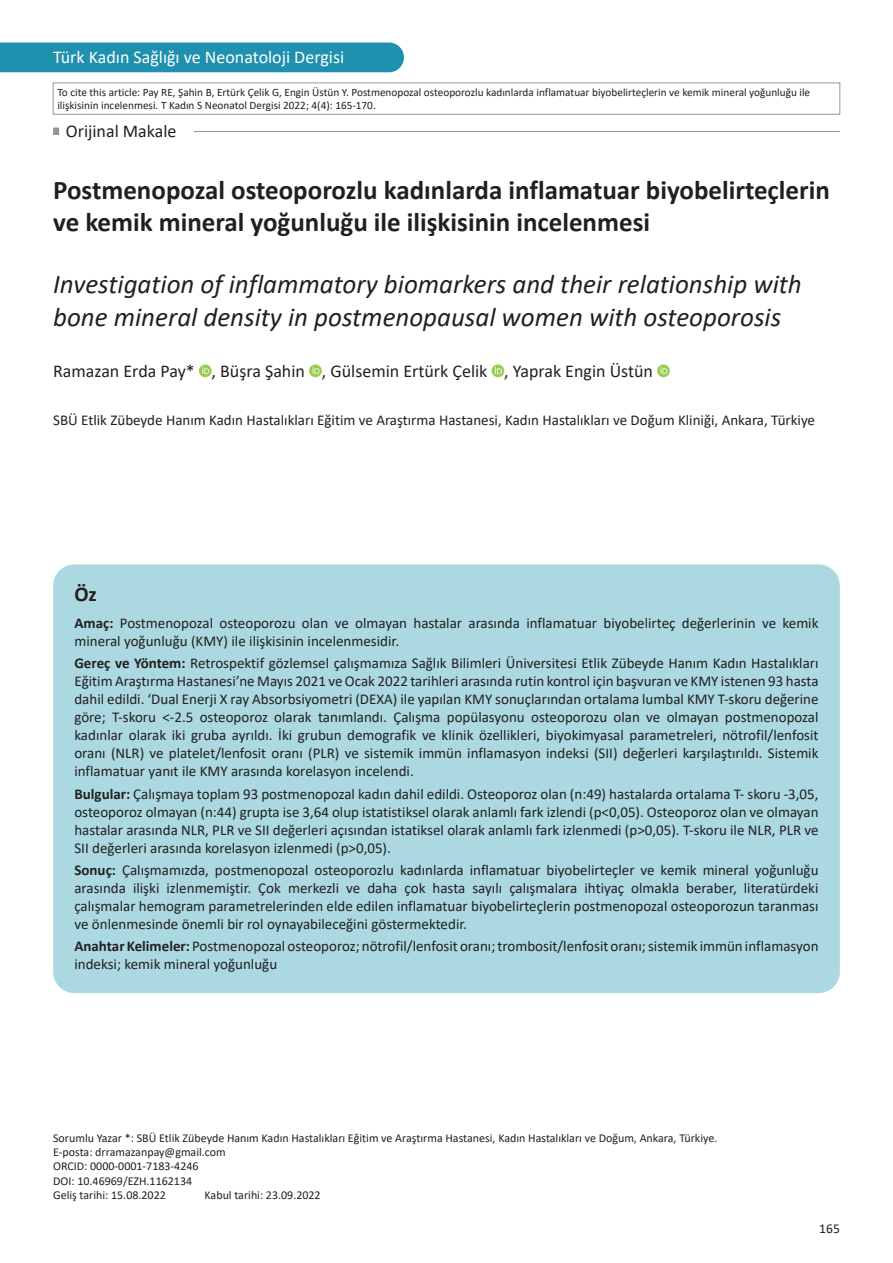
<style>
.page{position:relative;width:893px;height:1263px;background:#fff}
.page>*{position:absolute;margin:0;border:0;box-sizing:border-box;transform-origin:0 0}
.Makale_Başlık_2{font:italic 27px/32.4px "Calibri";color:#231f20}
.Makale_Başlık_1{font:700 27px/32.4px "Calibri";color:#231f20}
.Öz_Başlık{font:700 21px "Calibri";color:#231f20}
.Yazar{font:18px "Calibri";color:#231f20}
.t1{font:18px "Calibri";color:#fff}
.MakaleTuru{font:18px "Calibri";color:#231f20}
.Öz_Metin{font:15px/18px "Calibri";color:#231f20;text-align:justify}
.Kurum{font:15px "Calibri";color:#231f20}
.t2{font:13.5px "Calibri";color:#231f20}
.Sorumlu_Yazar{font:12px "Calibri";color:#231f20}
.Cite{font:11.25px/13.5px "Calibri";color:#231f20}
.s1{font-weight:700}
</style>
<div class="page">
<div style="left:0;top:43px;width:404px;height:29px;background:#1f90ae"></div>
<hr style="left:69px;top:131px;width:771px;height:1px;background:#231f20">
<div style="left:53px;top:83px;width:787px;height:32px;border:1px solid #939598"></div>
<div style="left:53px;top:123px;width:141px;height:14px;background:#fff"></div>
<div style="left:53px;top:128px;width:6px;height:7px;background:#939598"></div>
<svg style="left:199px;top:364px;width:13px;height:13px"></svg>
<svg style="left:202px;top:367px;width:7px;height:7px"></svg>
<svg style="left:309px;top:364px;width:13px;height:13px"></svg>
<svg style="left:312px;top:367px;width:7px;height:7px"></svg>
<div style="left:492px;top:364px;width:12px;height:13px;background:#9acc51;border-radius:50%"></div>
<svg style="left:495px;top:367px;width:7px;height:7px"></svg>
<svg style="left:657px;top:364px;width:13px;height:13px"></svg>
<svg style="left:660px;top:367px;width:7px;height:7px"></svg>
<div style="left:53px;top:564px;width:787px;height:429px;background:#abd8e1;border-radius:21px"></div>
<p class="t1" style="left:53px;top:45px;width:292px">Türk Kadın Sağlığı ve Neonatoloji Dergisi</p>
<p class="Cite" style="left:57px;top:85px;width:754px">To cite this article: Pay RE, Şahin B, Ertürk Çelik G, Engin Üstün Y. Postmenopozal osteoporozlu kadınlarda inflamatuar biyobelirteçlerin ve kemik mineral yoğunluğu ile ilişkisinin incelenmesi. T Kadın S Neonatol Dergisi 2022; 4(4): 165-170.</p>
<p class="MakaleTuru" style="left:66px;top:118px;width:112px">Orijinal Makale</p>
<p class="Makale_Başlık_1" style="left:53px;top:173px;width:778px">Postmenopozal osteoporozlu kadınlarda inflamatuar biyobelirteçlerin ve kemik mineral yoğunluğu ile ilişkisinin incelenmesi</p>
<p class="Makale_Başlık_2" style="left:53px;top:267px;width:750px">Investigation of inflammatory biomarkers and their relationship with bone mineral density in postmenopausal women with osteoporosis</p>
<p class="Yazar" style="left:53px;top:359px;width:601px">Ramazan Erda Pay* , Büşra Şahin , Gülsemin Ertürk Çelik , Yaprak Engin Üstün</p>
<p class="Kurum" style="left:53px;top:410px;width:763px">SBÜ Etlik Zübeyde Hanım Kadın Hastalıkları Eğitim ve Araştırma Hastanesi, Kadın Hastalıkları ve Doğum Kliniği, Ankara, Türkiye</p>
<p class="Öz_Başlık" style="left:74px;top:580px;width:24px">Öz</p>
<p class="Öz_Metin" style="left:74px;top:614px;width:746px"><span class="s1">Amaç:</span> Postmenopozal osteoporozu olan ve olmayan hastalar arasında inflamatuar biyobelirteç değerlerinin ve kemik mineral yoğunluğu (KMY) ile ilişkisinin incelenmesidir.</p>
<p class="Öz_Metin" style="left:74px;top:654px;width:746px"><span class="s1">Gereç ve Yöntem:</span> Retrospektif gözlemsel çalışmamıza Sağlık Bilimleri Üniversitesi Etlik Zübeyde Hanım Kadın Hastalıkları Eğitim Araştırma Hastanesi’ne Mayıs 2021 ve Ocak 2022 tarihleri arasında rutin kontrol için başvuran ve KMY istenen 93 hasta dahil edildi. ‘Dual Enerji X ray Absorbsiyometri (DEXA) ile yapılan KMY sonuçlarından ortalama lumbal KMY T-skoru değerine göre; T-skoru &lt;-2.5 osteoporoz olarak tanımlandı. Çalışma popülasyonu osteoporozu olan ve olmayan postmenopozal kadınlar olarak iki gruba ayrıldı. İki grubun demografik ve klinik özellikleri, biyokimyasal parametreleri, nötrofil/lenfosit oranı (NLR) ve platelet/lenfosit oranı (PLR) ve sistemik immün inflamasyon indeksi (SII) değerleri karşılaştırıldı. Sistemik inflamatuar yanıt ile KMY arasında korelasyon incelendi.</p>
<p class="Öz_Metin" style="left:74px;top:784px;width:746px"><span class="s1">Bulgular:</span> Çalışmaya toplam 93 postmenopozal kadın dahil edildi. Osteoporoz olan (n:49) hastalarda ortalama T- skoru -3,05, osteoporoz olmayan (n:44) grupta ise 3,64 olup istatistiksel olarak anlamlı fark izlendi (p&lt;0,05). Osteoporoz olan ve olmayan hastalar arasında NLR, PLR ve SII değerleri açısından istatiksel olarak anlamlı fark izlenmedi (p&gt;0,05). T-skoru ile NLR, PLR ve SII değerleri arasında korelasyon izlenmedi (p&gt;0,05).</p>
<p class="Öz_Metin" style="left:74px;top:860px;width:746px"><span class="s1">Sonuç:</span> Çalışmamızda, postmenopozal osteoporozlu kadınlarda inflamatuar biyobelirteçler ve kemik mineral yoğunluğu arasında ilişki izlenmemiştir. Çok merkezli ve daha çok hasta sayılı çalışmalara ihtiyaç olmakla beraber, literatürdeki çalışmalar hemogram parametrelerinden elde edilen inflamatuar biyobelirteçlerin postmenopozal osteoporozun taranması ve önlenmesinde önemli bir rol oynayabileceğini göstermektedir.</p>
<p class="Öz_Metin" style="left:74px;top:937px;width:746px"><span class="s1">Anahtar Kelimeler:</span> Postmenopozal osteoporoz; nötrofil/lenfosit oranı; trombosit/lenfosit oranı; sistemik immün inflamasyon indeksi; kemik mineral yoğunluğu</p>
<p class="Sorumlu_Yazar" style="left:53px;top:1129px;width:666px">Sorumlu Yazar *: SBÜ Etlik Zübeyde Hanım Kadın Hastalıkları Eğitim ve Araştırma Hastanesi, Kadın Hastalıkları ve Doğum, Ankara, Türkiye.</p>
<p class="Sorumlu_Yazar" style="left:53px;top:1144px;width:174px">E-posta: drramazanpay@gmail.com</p>
<p class="Sorumlu_Yazar" style="left:53px;top:1158px;width:147px">ORCID: 0000-0001-7183-4246</p>
<p class="Sorumlu_Yazar" style="left:53px;top:1172px;width:141px">DOI: 10.46969/EZH.1162134</p>
<p class="Sorumlu_Yazar" style="left:53px;top:1187px;width:114px">Geliş tarihi: 15.08.2022</p>
<p class="Sorumlu_Yazar" style="left:205px;top:1187px;width:118px">Kabul tarihi: 23.09.2022</p>
<p class="t2" style="left:819px;top:1219px;width:22px">165</p>
</div>
